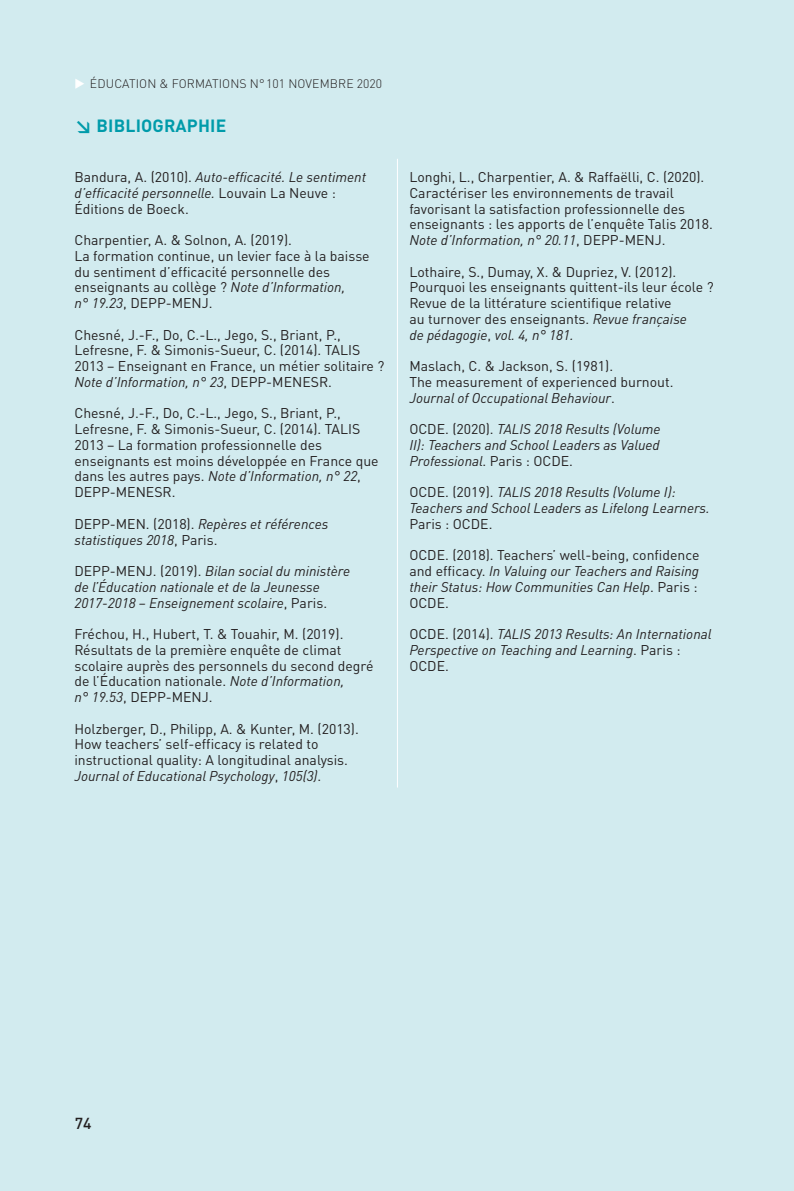
<style>
.page{position:relative;width:794px;height:1191px;background:#d2ebef}
.page>*{position:absolute;margin:0;border:0;box-sizing:border-box;transform-origin:0 0}
.Courant{font:700 17.5px "DINOT";letter-spacing:.01em;color:#009baa}
.t1{font:500 15.75px "DINOT";color:#231f20}
.Courant-2{font:14px/15.8px "DINOT";color:#231f20}
.Courant-3{font:italic 14px/15.8px "DINOT";color:#231f20}
.Titre_courant__gauch{font:300 12.25px "DINOT";letter-spacing:.01em;color:#231f20}
.s1{color:#fff}
.s2{font-style:normal}
.s3{font-style:italic}
.s4{font-style:inherit}
</style>
<div class="page">
<hr style="left:397px;top:159px;width:1px;height:628px;background:#fff">
<p class="Titre_courant__gauch" style="left:74px;top:76px;width:309px"><span class="s1">◆</span> ÉDUCATION &amp; FORMATIONS N°101 NOVEMBRE 2020</p>
<p class="Courant" style="left:74px;top:115px;width:153px">↘ BIBLIOGRAPHIE</p>
<p class="Courant-3" style="left:74px;top:169px;width:293px"><span class="s2">Bandura, A. (2010).</span> Auto-efficacité. Le sentiment d’efficacité personnelle. <span class="s2">Louvain La Neuve :<br>Éditions de Boeck.</span></p>
<p class="Courant-2" style="left:74px;top:232px;width:297px">Charpentier, A. &amp; Solnon, A. (2019).<br>La formation continue, un levier face à la baisse du sentiment d’efficacité personnelle des enseignants au collège ? <span class="s3">Note d’Information,<br>n° 19.23</span>, DEPP-MENJ.</p>
<p class="Courant-2" style="left:74px;top:326px;width:311px">Chesné, J.-F., Do, C.-L., Jego, S., Briant, P., Lefresne, F. &amp; Simonis<span class="s4">-</span>Sueur<span class="s4">, C. (2014). TALIS 2013</span> – Enseignant en France, un métier solitaire ?<br><span class="s3">Note d’Information, n° 23</span>, DEPP-MENESR.</p>
<p class="Courant-2" style="left:74px;top:405px;width:306px">Chesné, J.-F., Do, C.-L., Jego, S., Briant, P., Lefresne, F. &amp; Simonis-Sueur, C. (2014). TALIS 2013 − La formation professionnelle des enseignants est moins développée en France que dans les autres pays. <span class="s3">Note d’Information, n° 22</span>, DEPP-MENESR.</p>
<p class="Courant-3" style="left:74px;top:515px;width:256px"><span class="s2">DEPP-MEN. (2018).</span> Repères et références statistiques 2018<span class="s2">, Paris.</span></p>
<p class="Courant-3" style="left:74px;top:563px;width:277px"><span class="s2">DEPP-MENJ. (2019).</span> Bilan social du ministère de l’Éducation nationale et de la Jeunesse<br>2017-2018 – Enseignement scolaire<span class="s2">, Paris.</span></p>
<p class="Courant-2" style="left:74px;top:626px;width:300px">Fréchou, H., Hubert, T. &amp; Touahir, M. (2019).<br>Résultats de la première enquête de climat scolaire auprès des personnels du second degré de l’Éducation nationale. <span class="s3">Note d’Information,<br>n° 19.53</span>, DEPP-MENJ.</p>
<p class="Courant-2" style="left:74px;top:720px;width:286px">Holzberger, D., Philipp, A. &amp; Kunter, M. (2013).<br>How teachers’ self-efficacy is related to instructional quality: A longitudinal analysis.<br><span class="s3">Journal of Educational Psychology</span>, <span class="s3">105(3)</span>.</p>
<p class="Courant-2" style="left:409px;top:169px;width:305px">Longhi, L., Charpentier, A. &amp; Raffaëlli, C. (2020).<br>Caractériser les environnements de travail favorisant la satisfaction professionnelle des enseignants : les apports de l’enquête Talis 2018.<br><span class="s3">Note d’Information, n° 20.11</span>, DEPP-MENJ.</p>
<p class="Courant-2" style="left:409px;top:263px;width:306px">Lothaire, S., Dumay, X. &amp; Dupriez, V. (2012).<br>Pourquoi les enseignants quittent-ils leur école ?<br>Revue de la littérature scientifique relative<br>au turnover des enseignants. <span class="s3">Revue française<br>de pédagogie</span>, <span class="s3">vol. 4, n° 181.</span></p>
<p class="Courant-2" style="left:409px;top:358px;width:266px">Maslach, C. &amp; Jackson, S. (1981).<br>The measurement of experienced burnout.<br><span class="s3">Journal of Occupational Behaviour</span>.</p>
<p class="Courant-3" style="left:409px;top:421px;width:253px;text-align:justify"><span class="s2">OCDE. (2020).</span> TALIS 2018 Results (Volume II): Teachers and School Leaders as Valued Professional<span class="s2">. Paris : OCDE.</span></p>
<p class="Courant-3" style="left:409px;top:484px;width:302px"><span class="s2">OCDE. (2019).</span> TALIS 2018 Results (Volume I):<br>Teachers and School Leaders as Lifelong Learners.<br><span class="s2">Paris : OCDE.</span></p>
<p class="Courant-2" style="left:409px;top:547px;width:292px">OCDE. (2018). Teachers’ well-being, confidence and efficacy. <span class="s3">In Valuing our Teachers and Raising their Status: How Communities Can Help</span>. Paris :<br>OCDE.</p>
<p class="Courant-3" style="left:409px;top:626px;width:303px"><span class="s2">OCDE. (2014).</span> TALIS 2013 Results: An International<br>Perspective on Teaching and Learning<span class="s2">. Paris :<br>OCDE.</span></p>
<p class="t1" style="left:75px;top:1112px;width:18px">74</p>
</div>
